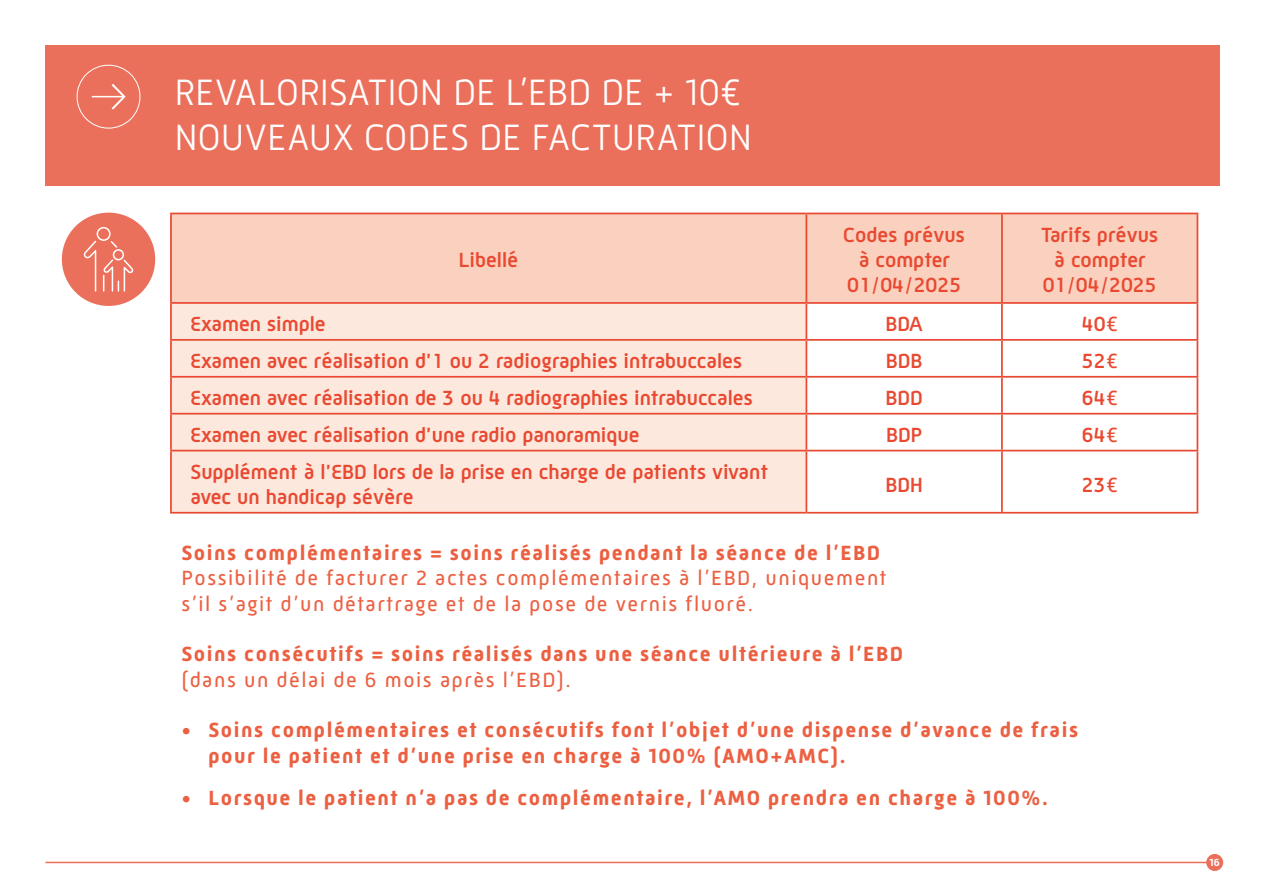
<style>
.page{position:relative;width:1263px;height:893px;background:#fff}
.page>*{position:absolute;margin:0;border:0;box-sizing:border-box;transform-origin:0 0}
.t1{font:300 37.5px/45px "Mic 32 New";letter-spacing:-.005em;color:#fff}
.t2{font:700 21px/25.2px "Mic 32";color:#e94931;text-align:center}
.t3{font:700 21px/25.2px "Mic 32 New";letter-spacing:.075em;color:#ec6042}
.t4{font:21px/25.2px "Mic 32 New";letter-spacing:.075em;color:#ec6042}
.t5{font:700 10.5px "Mic 32 New";color:#fff}
.s1{font-family:"Mic 32 New";font-weight:400}
</style>
<div class="page">
<div style="left:45px;top:45px;width:1175px;height:141px;background:#eb705c"></div>
<svg style="left:76px;top:64px;width:65px;height:65px"></svg>
<hr style="left:45px;top:862px;width:1175px;height:1px;background:#eb705c">
<div style="left:1206px;top:854px;width:17px;height:17px;background:#eb705c;border-radius:50%"></div>
<div style="left:62px;top:213px;width:93px;height:93px;background:#eb705c;border-radius:50%"></div>
<svg style="left:83px;top:226px;width:51px;height:66px"></svg>
<div style="left:172px;top:214px;width:1024px;height:88px;background:#fad0be"></div>
<div style="left:172px;top:304px;width:633px;height:208px;background:#fde8de"></div>
<hr style="left:170px;top:213px;width:636px;height:1px;background:#e94931">
<hr style="left:170px;top:214px;width:2px;height:88px;background:#e94931">
<hr style="left:806px;top:213px;width:196px;height:1px;background:#e94931">
<hr style="left:805px;top:214px;width:2px;height:88px;background:#e94931">
<hr style="left:1002px;top:213px;width:196px;height:1px;background:#e94931">
<hr style="left:1001px;top:214px;width:2px;height:88px;background:#e94931">
<hr style="left:1196px;top:214px;width:2px;height:88px;background:#e94931">
<hr style="left:170px;top:302px;width:636px;height:2px;background:#e94931">
<hr style="left:170px;top:304px;width:2px;height:35px;background:#e94931">
<hr style="left:806px;top:302px;width:196px;height:2px;background:#e94931">
<hr style="left:805px;top:304px;width:2px;height:35px;background:#e94931">
<hr style="left:1002px;top:302px;width:196px;height:2px;background:#e94931">
<hr style="left:1001px;top:304px;width:2px;height:35px;background:#e94931">
<hr style="left:1196px;top:304px;width:2px;height:35px;background:#e94931">
<hr style="left:170px;top:339px;width:636px;height:2px;background:#e94931">
<hr style="left:170px;top:341px;width:2px;height:35px;background:#e94931">
<hr style="left:806px;top:339px;width:196px;height:2px;background:#e94931">
<hr style="left:805px;top:341px;width:2px;height:35px;background:#e94931">
<hr style="left:1002px;top:339px;width:196px;height:2px;background:#e94931">
<hr style="left:1001px;top:341px;width:2px;height:35px;background:#e94931">
<hr style="left:1196px;top:341px;width:2px;height:35px;background:#e94931">
<hr style="left:170px;top:376px;width:636px;height:2px;background:#e94931">
<hr style="left:170px;top:378px;width:2px;height:35px;background:#e94931">
<hr style="left:806px;top:376px;width:196px;height:2px;background:#e94931">
<hr style="left:805px;top:378px;width:2px;height:35px;background:#e94931">
<hr style="left:1002px;top:376px;width:196px;height:2px;background:#e94931">
<hr style="left:1001px;top:378px;width:2px;height:35px;background:#e94931">
<hr style="left:1196px;top:378px;width:2px;height:35px;background:#e94931">
<hr style="left:170px;top:413px;width:636px;height:2px;background:#e94931">
<hr style="left:170px;top:415px;width:2px;height:35px;background:#e94931">
<hr style="left:806px;top:413px;width:196px;height:2px;background:#e94931">
<hr style="left:805px;top:415px;width:2px;height:35px;background:#e94931">
<hr style="left:1002px;top:413px;width:196px;height:2px;background:#e94931">
<hr style="left:1001px;top:415px;width:2px;height:35px;background:#e94931">
<hr style="left:1196px;top:415px;width:2px;height:35px;background:#e94931">
<hr style="left:170px;top:450px;width:636px;height:1px;background:#e94931">
<hr style="left:170px;top:451px;width:2px;height:61px;background:#e94931">
<hr style="left:806px;top:450px;width:196px;height:1px;background:#e94931">
<hr style="left:805px;top:451px;width:2px;height:61px;background:#e94931">
<hr style="left:1002px;top:450px;width:196px;height:1px;background:#e94931">
<hr style="left:1001px;top:451px;width:2px;height:61px;background:#e94931">
<hr style="left:1196px;top:451px;width:2px;height:61px;background:#e94931">
<hr style="left:170px;top:512px;width:636px;height:2px;background:#e94931">
<hr style="left:806px;top:512px;width:196px;height:2px;background:#e94931">
<hr style="left:1002px;top:512px;width:196px;height:2px;background:#e94931">
<h1 class="t1" style="left:174px;top:70px;width:579px">REVALORISATION DE L’EBD DE + 10€<br>NOUVEAUX CODES DE FACTURATION</h1>
<p class="t2" style="left:459px;top:247px;width:61px">Libellé</p>
<p class="t2" style="left:843px;top:222px;width:123px">Codes prévus à compter<br>01/04/2025</p>
<p class="t2" style="left:1041px;top:222px;width:119px">Tarifs prévus à compter<br>01/04/2025</p>
<p class="t2" style="left:190px;top:311px;width:137px">Examen simple</p>
<p class="t2" style="left:885px;top:311px;width:39px">BDA</p>
<p class="t2" style="left:1082px;top:311px;width:37px">40<span class="s1">€</span></p>
<p class="t2" style="left:190px;top:348px;width:553px">Examen avec réalisation d’1 ou 2 radiographies intrabuccales</p>
<p class="t2" style="left:886px;top:348px;width:38px">BDB</p>
<p class="t2" style="left:1082px;top:348px;width:37px">52<span class="s1">€</span></p>
<p class="t2" style="left:190px;top:385px;width:564px">Examen avec réalisation de 3 ou 4 radiographies intrabuccales</p>
<p class="t2" style="left:885px;top:385px;width:39px">BDD</p>
<p class="t2" style="left:1082px;top:385px;width:37px">64<span class="s1">€</span></p>
<p class="t2" style="left:190px;top:422px;width:451px">Examen avec réalisation d’une radio panoramique</p>
<p class="t2" style="left:886px;top:422px;width:37px">BDP</p>
<p class="t2" style="left:1082px;top:422px;width:37px">64<span class="s1">€</span></p>
<p class="t2" style="left:190px;top:459px;width:579px;text-align:left">Supplément à l’EBD lors de la prise en charge de patients vivant avec un handicap sévère</p>
<p class="t2" style="left:885px;top:472px;width:39px">BDH</p>
<p class="t2" style="left:1082px;top:472px;width:37px">23<span class="s1">€</span></p>
<p class="t3" style="left:181px;top:540px;width:700px">Soins complémentaires = soins réalisés pendant la séance de l’EBD</p>
<p class="t4" style="left:181px;top:566px;width:707px">Possibilité de facturer 2 actes complémentaires à l’EBD, uniquement s’il s’agit d’un détartrage et de la pose de vernis fluoré.</p>
<p class="t3" style="left:181px;top:642px;width:723px">Soins consécutifs = soins réalisés dans une séance ultérieure à l’EBD</p>
<p class="t4" style="left:181px;top:667px;width:391px">(dans un délai de 6 mois après l’EBD).</p>
<p class="t3" style="left:208px;top:718px;width:871px;text-indent:-27px">• Soins complémentaires et consécutifs font l’objet d’une dispense d’avance de frais pour le patient et d’une prise en charge à 100% (AMO+AMC).</p>
<p class="t3" style="left:181px;top:785px;width:868px">• Lorsque le patient n’a pas de complémentaire, l’AMO prendra en charge à 100%.</p>
<p class="t5" style="left:1209px;top:857px;width:12px">16</p>
</div>
